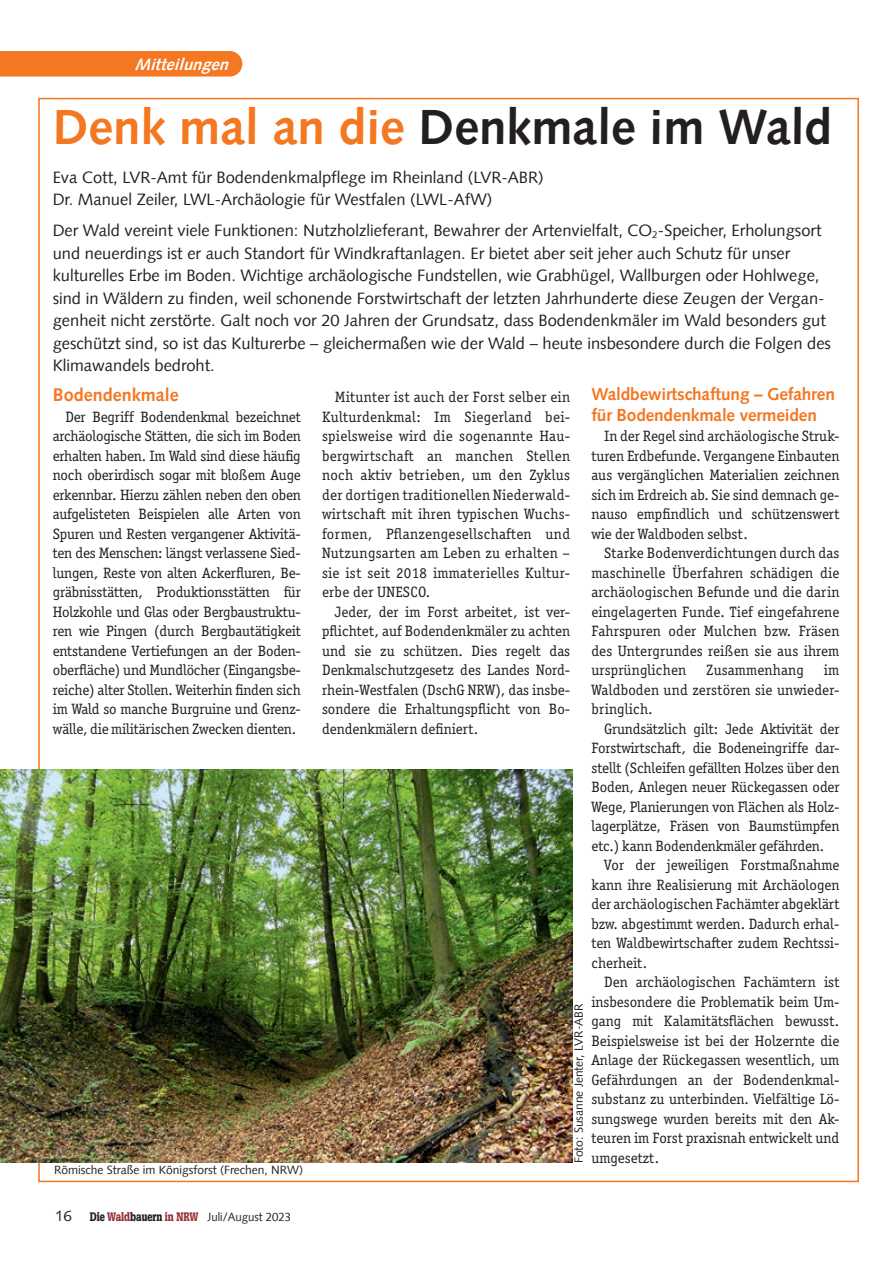
<style>
.page{position:relative;width:893px;height:1263px;background:#fff}
.page>*{position:absolute;margin:0;border:0;box-sizing:border-box;transform-origin:0 0}
.t1{font:700 49.5px "Syntax Com";color:#231f20}
.t2{font:700 18px "Syntax Com";color:#f47721}
.t3{font:700 17.25px/20.7px "Syntax Com";letter-spacing:-.01em;color:#f47721}
.t4{font:16.5px/22.5px "Syntax Com";color:#231f20}
.t5{font:italic 700 16.5px "Syntax Com";color:#fff}
.t6{font:15px/19.5px "Officina Serif ITC Pro";color:#231f20;text-align:justify}
.t7{font:15px "Syntax Com";color:#231f20}
.t8{font:12px "Syntax Com";color:#231f20}
.t9{font:12px "Syntax Com";color:#231f20;scale:.95 1}
.s1{color:#f47721}
.s2{font-family:"Glypha LT Std";font-weight:900}
.s3{font-family:"Glypha LT Std";font-weight:900;color:#962e33}
</style>
<div class="page">
<div style="left:0;top:51px;width:242px;height:26px;background:#f47721"></div>
<img style="left:0;top:770px;width:573px;height:392px">
<p class="t5" style="left:134px;top:55px;width:100px">Mitteilungen</p>
<h1 class="t1" style="left:53px;top:98px;width:781px"><span class="s1">Denk mal an die</span> Denkmale im Wald</h1>
<p class="t4" style="left:53px;top:166px;width:492px">Eva Cott, LVR-Amt für Bodendenkmalpflege im Rheinland (LVR-ABR)<br>Dr. Manuel Zeiler, LWL-Archäologie für Westfalen (LWL-AfW)</p>
<p class="t4" style="left:53px;top:219px;width:780px">Der Wald vereint viele Funktionen: Nutzholzlieferant, Bewahrer der Artenvielfalt, CO<sub>2</sub>-Speicher, Erholungsort und neuerdings ist er auch Standort für Windkraftanlagen. Er bietet aber seit jeher auch Schutz für unser kulturelles Erbe im Boden. Wichtige archäologische Fundstellen, wie Grabhügel, Wallburgen oder Hohlwege, sind in Wäldern zu finden, weil schonende Forstwirtschaft der letzten Jahrhunderte diese Zeugen der Vergan&shy;genheit nicht zerstörte. Galt noch vor 20 Jahren der Grundsatz, dass Bodendenkmäler im Wald besonders gut geschützt sind, so ist das Kulturerbe – gleichermaßen wie der Wald – heute insbesondere durch die Folgen des Klimawandels bedroht.</p>
<p class="t2" style="left:53px;top:384px;width:128px">Bodendenkmale</p>
<p class="t6" style="left:53px;top:407px;width:250px;text-indent:13px">Der Begriff Bodendenkmal bezeichnet archäologische Stätten, die sich im Boden erhalten haben. Im Wald sind diese häufig noch oberirdisch sogar mit bloßem Auge erkennbar. Hierzu zählen neben den oben aufgelisteten Beispielen alle Arten von Spuren und Resten vergangener Aktivitä&shy;ten des Menschen: längst verlassene Sied&shy;lungen, Reste von alten Ackerfluren, Be&shy;gräbnisstätten, Produktionsstätten für Holzkohle und Glas oder Bergbaustruktu&shy;ren wie Pingen (durch Bergbautätigkeit entstandene Vertiefungen an der Boden&shy;oberfläche) und Mundlöcher (Eingangsbe&shy;reiche) alter Stollen. Weiterhin finden sich im Wald so manche Burgruine und Grenz&shy;wälle, die militärischen Zwecken dienten.</p>
<p class="t3" style="left:591px;top:384px;width:245px">Waldbewirtschaftung – Gefahren für Bodendenkmale vermeiden</p>
<p class="t6" style="left:591px;top:426px;width:250px;text-indent:13px">In der Regel sind archäologische Struk&shy;turen Erdbefunde. Vergangene Einbauten aus vergänglichen Materialien zeichnen sich im Erdreich ab. Sie sind demnach ge&shy;nauso empfindlich und schützenswert wie der Waldboden selbst.</p>
<p class="t6" style="left:591px;top:543px;width:250px;text-indent:13px">Starke Bodenverdichtungen durch das maschinelle Überfahren schädigen die archäologischen Befunde und die darin eingelagerten Funde. Tief eingefahrene Fahrspuren oder Mulchen bzw. Fräsen des Untergrundes reißen sie aus ihrem ursprünglichen</p>
<p class="t6" style="left:322px;top:387px;width:250px;text-indent:13px">Mitunter ist auch der Forst selber ein Kulturdenkmal: Im Siegerland bei&shy;spielsweise wird die sogenannte Hau&shy;bergwirtschaft an manchen Stellen noch aktiv betrieben, um den Zyklus der dortigen traditionellen Niederwald&shy;wirtschaft mit ihren typischen Wuchs&shy;formen, Pflanzengesellschaften und Nutzungsarten am Leben zu erhalten – sie ist seit 2018 immaterielles Kultur&shy;erbe der UNESCO.</p>
<p class="t6" style="left:322px;top:602px;width:250px;text-indent:13px">Jeder, der im Forst arbeitet, ist ver&shy;pflichtet, auf Bodendenkmäler zu achten und sie zu schützen. Dies regelt das Denkmalschutzgesetz des Landes Nord&shy;rhein-Westfalen (DschG NRW), das insbe&shy;sondere die Erhaltungspflicht von Bo&shy;dendenkmälern definiert.</p>
<p class="t6" style="left:706px;top:660px;width:99px">Zusammenhang</p>
<p class="t6" style="left:591px;top:660px;width:250px;text-indent:233px">im Waldboden und zerstören sie unwieder&shy;bringlich.</p>
<p class="t6" style="left:591px;top:719px;width:250px;text-indent:13px">Grundsätzlich gilt: Jede Aktivität der Forstwirtschaft, die Bodeneingriffe dar&shy;stellt (Schleifen gefällten Holzes über den Boden, Anlegen neuer Rückegassen oder Wege, Planierungen von Flächen als Holz&shy;lagerplätze, Fräsen von Baumstümpfen etc.) kann Bodendenkmäler gefährden.</p>
<p class="t6" style="left:591px;top:855px;width:250px;text-indent:13px">Vor der jeweiligen Forstmaßnahme kann ihre Realisierung mit Archäologen der archäologischen Fachämter abgeklärt bzw. abgestimmt werden. Dadurch erhal&shy;ten Waldbewirtschafter zudem Rechtssi&shy;cherheit.</p>
<p class="t6" style="left:591px;top:972px;width:250px;text-indent:13px">Den archäologischen Fachämtern ist insbesondere die Problematik beim Um&shy;gang mit Kalamitätsflächen bewusst.<br>Beispielsweise ist bei der Holzernte die Anlage der Rückegassen wesentlich, um Gefährdungen an der Bodendenkmal&shy;substanz zu unterbinden. Vielfältige Lö&shy;sungswege wurden bereits mit den Ak&shy;teuren im Forst praxisnah entwickelt und</p>
<p class="t8" style="left:571px;top:1163px;width:161px;rotate:-90deg">Foto: Susanne Jenter, LVR-ABR</p>
<p class="t6" style="left:591px;top:1148px;width:69px">umgesetzt.</p>
<p class="t8" style="left:54px;top:1162px;width:251px">Römische Straße im Königsforst (Frechen, NRW)</p>
<p class="t7" style="left:55px;top:1207px;width:18px">16</p>
<p class="t9" style="left:90px;top:1210px;width:213px"><span class="s2">Die</span> <span class="s3">Wald</span><span class="s2">bauern</span> <span class="s3">in NRW</span> Juli/August 2023</p>
</div>
